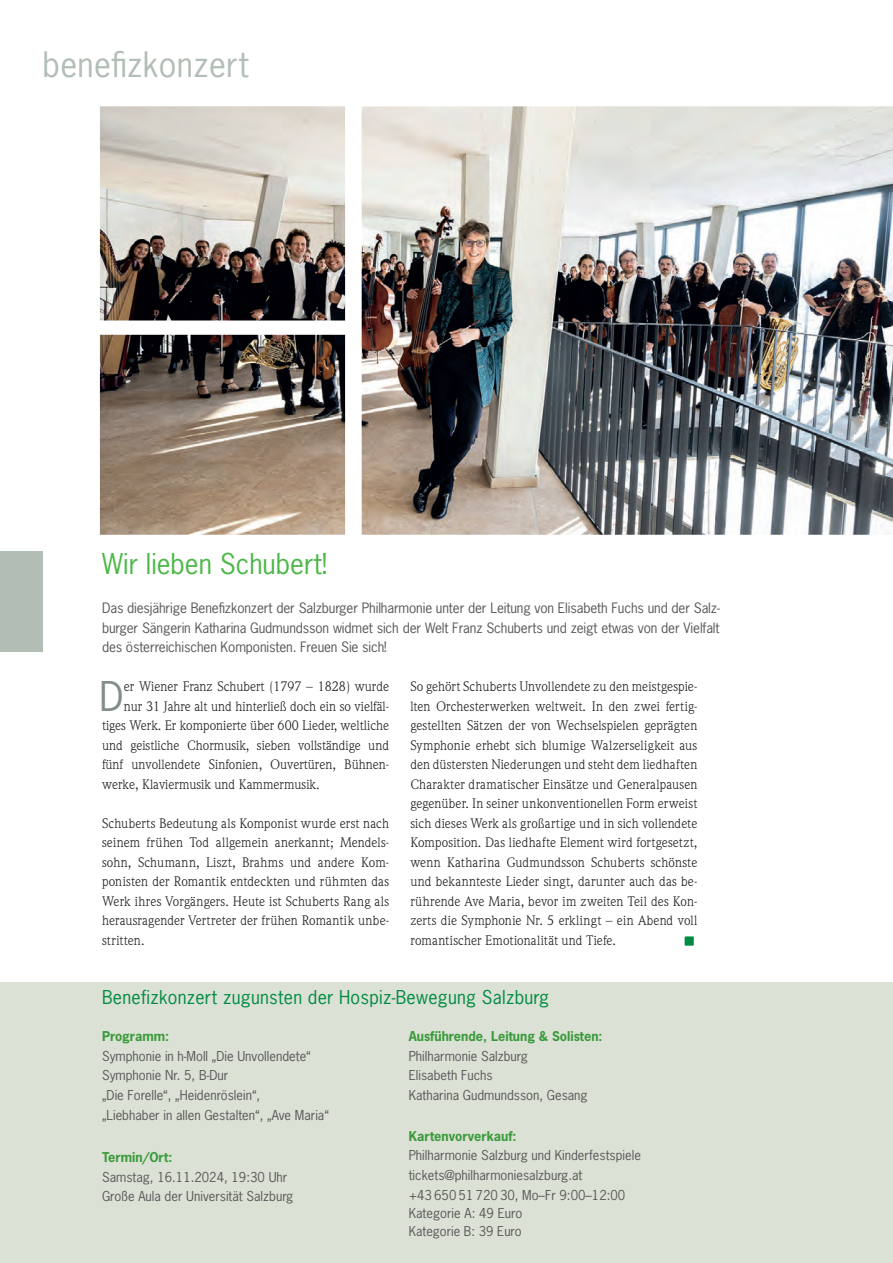
<style>
.page{position:relative;width:893px;height:1263px;background:#fff}
.page>*{position:absolute;margin:0;border:0;box-sizing:border-box;transform-origin:0 0}
.t1{font:38.55px "News Gothic Std";color:#848e89}
.t2{font:33px "News Gothic Std";letter-spacing:.01em;color:#b2bdb5}
.t3{font:27px "News Gothic Std";color:#4cb848}
.t4{font:18px "News Gothic Std";letter-spacing:.015em;color:#008b43}
.t5{font:13.5px/19.5px "Weidemann Std";color:#231f20;text-align:justify}
.t6{font:13.5px/19.5px "News Gothic Std";letter-spacing:-.01em;color:#57585a;text-align:justify}
.t7{font:13.5px "News Gothic Std";letter-spacing:.02em;color:#57585a}
.t8{font:12.9px/19.6px "News Gothic Std";color:#57585a}
.t9{font:700 12.75px "News Gothic Std";color:#3a9a3b}
.t10{font:12.75px "News Gothic Std";color:#57585a}
</style>
<div class="page">
<img style="left:100px;top:106px;width:793px;height:429px">
<div style="left:0;top:552px;width:43px;height:100px;background:#b2bdb5"></div>
<div style="left:0;top:983px;width:893px;height:280px;background:#dbe1d4"></div>
<h2 class="t2" style="left:43px;top:43px;width:208px">benefizkonzert</h2>
<h3 class="t3" style="left:102px;top:546px;width:226px">Wir lieben Schubert!</h3>
<p class="t6" style="left:102px;top:598px;width:619px">Das diesjährige Benefizkonzert der Salzburger Philharmonie unter der Leitung von Elisabeth Fuchs und der Salz&shy;burger Sängerin Katharina Gudmundsson widmet sich der Welt Franz Schuberts und zeigt etwas von der Vielfalt des österreichischen Komponisten. Freuen Sie sich!</p>
<h1 class="t1" style="left:100px;top:671px;width:26px">D</h1>
<p class="t5" style="left:124px;top:677px;width:267px">er Wiener Franz Schubert (1797 – 1828) wurde</p>
<p class="t5" style="left:410px;top:677px;width:289px">So gehört Schuberts Unvollendete zu den meistgespie&shy;lten Orchesterwerken weltweit. In den zwei fertig&shy;gestellten Sätzen der von Wechselspielen geprägten Symphonie erhebt sich blumige Walzerseligkeit aus den düstersten Niederungen und steht dem liedhaften Charakter dramatischer Einsätze und Generalpausen gegenüber. In seiner unkonventionellen Form erweist sich dieses Werk als großartige und in sich vollendete Komposition. Das liedhafte Element wird fortgesetzt, wenn Katharina Gudmundsson Schuberts schönste und bekannteste Lieder singt, darunter auch das be&shy;rührende Ave Maria, bevor im zweiten Teil des Kon&shy;zerts die Symphonie Nr. 5 erklingt – ein Abend voll romantischer Emotionalität und Tiefe.</p>
<p class="t5" style="left:124px;top:696px;width:267px">nur 31 Jahre alt und hinterließ doch ein so vielfäl-</p>
<p class="t5" style="left:102px;top:716px;width:289px">tiges Werk. Er komponierte über 600 Lieder, weltliche</p>
<p class="t5" style="left:102px;top:735px;width:289px">und geistliche Chormusik, sieben vollständige und</p>
<p class="t5" style="left:102px;top:755px;width:289px">fünf unvollendete Sinfonien, Ouvertüren, Bühnen-</p>
<p class="t5" style="left:102px;top:774px;width:219px">werke, Klaviermusik und Kammermusik.</p>
<p class="t5" style="left:102px;top:813px;width:289px">Schuberts Bedeutung als Komponist wurde erst nach seinem frühen Tod allgemein anerkannt; Mendels&shy;sohn, Schumann, Liszt, Brahms und andere Kom&shy;ponisten der Romantik entdeckten und rühmten das Werk ihres Vorgängers. Heute ist Schuberts Rang als herausragender Vertreter der frühen Romantik unbe&shy;stritten.</p>
<h3 class="t4" style="left:102px;top:985px;width:449px">Benefizkonzert zugunsten der Hospiz-Bewegung Salzburg</h3>
<p class="t9" style="left:102px;top:1028px;width:69px">Programm:</p>
<p class="t8" style="left:102px;top:1046px;width:228px">Symphonie in h-Moll „Die Unvollendete“ Symphonie Nr. 5, B-Dur<br>„Die Forelle“, „Heidenröslein“,<br>„Liebhaber in allen Gestalten“, „Ave Maria“</p>
<p class="t9" style="left:102px;top:1148px;width:72px">Termin/Ort:</p>
<p class="t8" style="left:102px;top:1167px;width:193px">Samstag, 16.11.2024, 19:30 Uhr<br>Große Aula der Universität Salzburg</p>
<p class="t9" style="left:409px;top:1028px;width:195px">Ausführende, Leitung &amp; Solisten:</p>
<p class="t8" style="left:409px;top:1046px;width:181px">Philharmonie Salzburg<br>Elisabeth Fuchs<br>Katharina Gudmundsson, Gesang</p>
<p class="t9" style="left:409px;top:1127px;width:109px">Kartenvorverkauf:</p>
<p class="t8" style="left:409px;top:1145px;width:234px">Philharmonie Salzburg und Kinderfestspiele tickets@philharmoniesalzburg.at<br>+43 650 51 720 30, Mo–Fr 9:00–12:00</p>
<p class="t8" style="left:409px;top:1203px;width:115px">Kategorie A: 49 Euro</p>
<p class="t10" style="left:409px;top:1223px;width:114px">Kategorie B: 39 Euro</p>
<p class="t7" style="left:154px;top:1165px;width:60px">Juni 2024</p>
</div>
